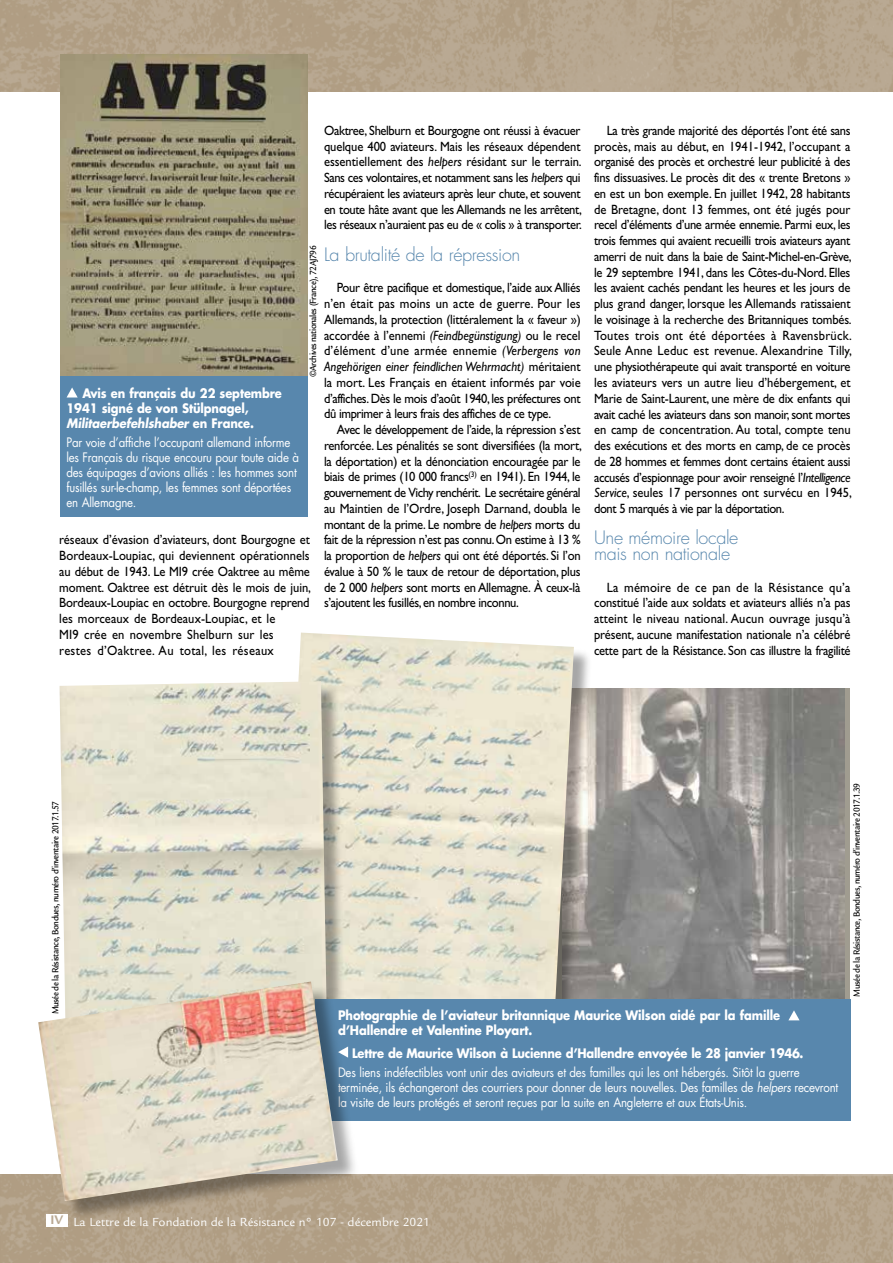
<style>
.page{position:relative;width:893px;height:1263px;background:#fff}
.page>*{position:absolute;margin:0;border:0;box-sizing:border-box;transform-origin:0 0}
.t1{font:300 18px/15.8px "Futura Std";letter-spacing:-.02em;color:#5887ad}
.t2{font:13.5px/15.8px "Gill Sans Std";letter-spacing:-.015em;color:#000;text-align:justify;scale:.93 1}
.t3{font:700 13.5px "Legacy Sans";color:#b9a993}
.t4{font:12.75px/15px "Futura Std";letter-spacing:-.02em;color:#fff;scale:.9 1}
.t5{font:700 12.75px/15px "Futura Std";letter-spacing:-.01em;color:#fff;scale:.9 1}
.t6{font:12.75px "Legacy Sans";color:#fff}
.t7{font:500 9.75px "Legacy Sans";letter-spacing:-.05em;color:#000;scale:.9 1}
.s1{font-style:italic}
</style>
<div class="page">
<img style="left:0;top:1174px;width:893px;height:14px">
<img style="left:0;top:0;width:893px;height:91px">
<img style="left:0;top:1188px;width:893px;height:75px">
<img style="left:592px;top:688px;width:253px;height:311px">
<div style="left:284px;top:635px;width:308px;height:395px;background:#000;opacity:.35"></div>
<img style="left:284px;top:633px;width:290px;height:366px">
<div style="left:62px;top:683px;width:283px;height:363px;background:#000;opacity:.35"></div>
<img style="left:60px;top:681px;width:267px;height:300px">
<div style="left:315px;top:999px;width:535px;height:122px;background:#5887ad"></div>
<svg style="left:788px;top:1010px;width:11px;height:10px"></svg>
<div style="left:46px;top:1214px;width:22px;height:12px;background:#fff"></div>
<img style="left:60px;top:54px;width:248px;height:322px">
<div style="left:60px;top:376px;width:248px;height:141px;background:#5887ad"></div>
<svg style="left:67px;top:387px;width:11px;height:10px"></svg>
<div style="left:41px;top:984px;width:318px;height:238px;background:#000;opacity:.35"></div>
<img style="left:38px;top:981px;width:300px;height:220px">
<p class="t2" style="left:324px;top:123px;width:279px">Oaktree, Shelburn et Bourgogne ont réussi à évacuer quelque 400 aviateurs. Mais les réseaux dépendent essentiellement des <span class="s1">helpers</span> résidant sur le terrain.<br>Sans ces volontaires, et notamment sans les <span class="s1">helpers</span> qui récupéraient les aviateurs après leur chute, et souvent en toute hâte avant que les Allemands ne les arrêtent, les réseaux n’auraient pas eu de « colis » à transporter.</p>
<h1 class="t1" style="left:324px;top:247px;width:198px">La brutalité de la répression</h1>
<p class="t2" style="left:324px;top:280px;width:277px;text-indent:13px">Pour être pacifique et domestique, l’aide aux Alliés n’en était pas moins un acte de guerre. Pour les Allemands, la protection (littéralement la « faveur ») accordée à l’ennemi <span class="s1">(Feindbegünstigung)</span> ou le recel d’élément d’une armée ennemie <span class="s1">(Verbergens von Angehörigen einer feindlichen Wehrmacht)</span> méritaient la mort. Les Français en étaient informés par voie d’affiches. Dès le mois d’août 1940, les préfectures ont dû imprimer à leurs frais des affiches de ce type.</p>
<p class="t2" style="left:324px;top:422px;width:279px;text-indent:13px">Avec le développement de l’aide, la répression s’est renforcée. Les pénalités se sont diversifiées (la mort, la déportation) et la dénonciation encouragée par le biais de primes (10 000 francs<sup>(3)</sup> en 1941). En 1944, le gouvernement de Vichy renchérit. Le secrétaire général au Maintien de l’Ordre, Joseph Darnand, doubla le montant de la prime. Le nombre de <span class="s1">helpers</span> morts du fait de la répression n’est pas connu. On estime à 13 % la proportion de <span class="s1">helpers</span> qui ont été déportés. Si l’on évalue à 50 % le taux de retour de déportation, plus de 2 000 <span class="s1">helpers</span> sont morts en Allemagne. À ceux-là s’ajoutent les fusillés, en nombre inconnu.</p>
<p class="t7" style="left:308px;top:377px;width:148px;rotate:-90deg">©Archives nationales (France), 72AJ796</p>
<p class="t5" style="left:67px;top:385px;width:241px;text-indent:16px">Avis en français du 22 septembre<br>1941 signé de von Stülpnagel,<br><span class="s1">Militaerbefehlshaber</span> en France.</p>
<p class="t4" style="left:67px;top:435px;width:260px">Par voie d’affiche l’occupant allemand informe les Français du risque encouru pour toute aide à des équipages d’avions alliés : les hommes sont fusillés sur-le-champ, les femmes sont déportées en Allemagne.</p>
<p class="t2" style="left:59px;top:532px;width:272px;text-align:left">réseaux d’évasion d’aviateurs, dont Bourgogne et Bordeaux-Loupiac, qui deviennent opérationnels au début de 1943. Le MI9 crée Oaktree au même moment. Oaktree est détruit dès le mois de juin, Bordeaux-Loupiac en octobre. Bourgogne reprend les morceaux de Bordeaux-Loupiac, et le<br>MI9 crée en novembre Shelburn sur les<br>restes d’Oaktree. Au total, les réseaux</p>
<p class="t2" style="left:594px;top:123px;width:279px;text-indent:13px">La très grande majorité des déportés l’ont été sans procès, mais au début, en 1941-1942, l’occupant a organisé des procès et orchestré leur publicité à des fins dissuasives. Le procès dit des « trente Bretons » en est un bon exemple. En juillet 1942, 28 habitants de Bretagne, dont 13 femmes, ont été jugés pour recel d’éléments d’une armée ennemie. Parmi eux, les trois femmes qui avaient recueilli trois aviateurs ayant amerri de nuit dans la baie de Saint-Michel-en-Grève, le 29 septembre 1941, dans les Côtes-du-Nord. Elles les avaient cachés pendant les heures et les jours de plus grand danger, lorsque les Allemands ratissaient le voisinage à la recherche des Britanniques tombés.<br>Toutes trois ont été déportées à Ravensbrück.<br>Seule Anne Leduc est revenue. Alexandrine Tilly, une physiothérapeute qui avait transporté en voiture les aviateurs vers un autre lieu d’hébergement, et Marie de Saint-Laurent, une mère de dix enfants qui avait caché les aviateurs dans son manoir, sont mortes en camp de concentration. Au total, compte tenu des exécutions et des morts en camp, de ce procès de 28 hommes et femmes dont certains étaient aussi accusés d’espionnage pour avoir renseigné l’<span class="s1">Intelligence Service</span>, seules 17 personnes ont survécu en 1945, dont 5 marqués à vie par la déportation.</p>
<h1 class="t1" style="left:594px;top:530px;width:146px">Une mémoire locale mais non nationale</h1>
<p class="t2" style="left:594px;top:579px;width:277px;text-indent:13px">La mémoire de ce pan de la Résistance qu’a constitué l’aide aux soldats et aviateurs alliés n’a pas atteint le niveau national. Aucun ouvrage jusqu’à présent, aucune manifestation nationale n’a célébré cette part de la Résistance. Son cas illustre la fragilité</p>
<p class="t7" style="left:50px;top:1014px;width:239px;rotate:-90deg">Musée de la Résistance, Bondues, numéro d’inventaire 2017.1.57</p>
<p class="t5" style="left:338px;top:1008px;width:493px">Photographie de l’aviateur britannique Maurice Wilson aidé par la famille d’Hallendre et Valentine Ployart.</p>
<p class="t5" style="left:352px;top:1045px;width:503px">Lettre de Maurice Wilson à Lucienne d’Hallendre envoyée le 28 janvier 1946.</p>
<p class="t4" style="left:338px;top:1065px;width:557px">Des liens indéfectibles vont unir des aviateurs et des familles qui les ont hébergés. Sitôt la guerre terminée, ils échangeront des courriers pour donner de leurs nouvelles. Des familles de <span class="s1">helpers</span> recevront la visite de leurs protégés et seront reçues par la suite en Angleterre et aux États-Unis.</p>
<p class="t7" style="left:851px;top:997px;width:239px;rotate:-90deg">Musée de la Résistance, Bondues, numéro d’inventaire 2017.1.39</p>
<p class="t3" style="left:50px;top:1212px;width:14px">IV</p>
<p class="t6" style="left:73px;top:1214px;width:358px">La Lettre de la Fondation de la Résistance n° 107 - décembre 2021</p>
</div>
